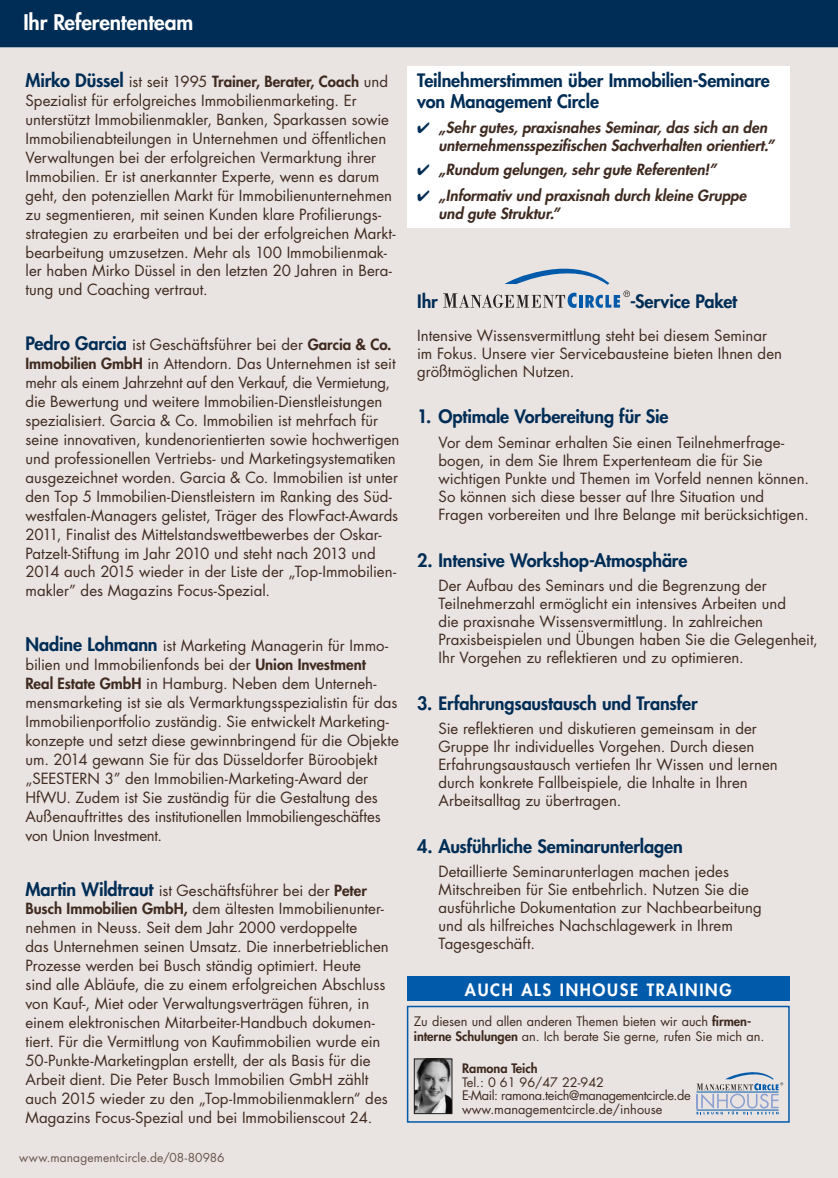
<style>
.page{position:relative;width:838px;height:1178px;background:#fff}
.page>*{position:absolute;margin:0;border:0;box-sizing:border-box;transform-origin:0 0}
.AbsatzKlappeBalkenOb{font:800 21px "Futura Std";letter-spacing:-.005em;color:#fff}
.AbsatzReferentenProf{font:800 18px/21px "Futura Std";letter-spacing:-.005em;color:#002d56}
.t1{font:800 16.5px "Futura Std";letter-spacing:.1em;color:#fff}
.AbsatzReferentenProf-2{font:15px/18.9px "Futura Std";color:#3e2a20}
.AbsatzInhaltText{font:15px/18px "Futura Std";color:#3e2a20}
.AbsatzInhaltText-2{font:italic 800 15px/18px "Futura Std";color:#3e2a20}
.AbsatzReferentenProf-3{font:italic 800 15px/18px "Futura Std";color:#3e2a20}
.AbsatzInhouseTrainin{font:12.75px/15px "Futura Std";letter-spacing:-.005em;color:#3e2a20}
.AbsatzInhouseTrainin-2{font:12.75px "Futura Std";letter-spacing:-.03em;color:#3e2a20}
.AbsatzInhouseTrainin-3{font:800 12.75px "Futura Std";color:#3e2a20}
.AbsatzProgrammFooter{font:12px "Futura Std";letter-spacing:.01em;color:#68554c}
.s1{font-weight:800;font-size:18px;color:#002d56}
.s2{font-weight:800}
.s3{color:#002d56}
</style>
<div class="page">
<div style="left:0;top:47px;width:838px;height:1131px;background:#e9e4e2"></div>
<div style="left:407px;top:66px;width:382px;height:161px;background:#fff"></div>
<div style="left:0;top:0;width:838px;height:47px;background:#002d56"></div>
<svg style="left:443px;top:268px;width:187px;height:40px"></svg>
<div style="left:407px;top:1006px;width:382px;height:117px;border:2px solid #015aaa"></div>
<div style="left:407px;top:976px;width:382px;height:25px;background:#015aaa"></div>
<svg style="left:696px;top:1072px;width:87px;height:42px"></svg>
<img style="left:416px;top:1060px;width:34px;height:52px">
<div style="left:414px;top:1058px;width:38px;height:56px;border:1px solid #231f20"></div>
<p class="AbsatzKlappeBalkenOb" style="left:23px;top:9px;width:171px">Ihr Referententeam</p>
<p class="AbsatzReferentenProf-2" style="left:26px;top:72px;width:371px"><span class="s1">Mirko Düssel</span> ist seit 1995 <span class="s2">Trainer, Berater, Coach</span> und Spezialist für erfolgreiches Immobilienmarketing. Er unterstützt Immobilienmakler, Banken, Sparkassen sowie Immobilienabteilungen in Unternehmen und öffentlichen Verwaltungen bei der erfolgreichen Vermarktung ihrer Immobilien. Er ist anerkannter Experte, wenn es darum geht, den potenziellen Markt für Immobilienunternehmen zu segmentieren, mit seinen Kunden klare Profilierungs&shy;strategien zu erarbeiten und bei der erfolgreichen Markt&shy;bearbeitung umzusetzen. Mehr als 100 Immobilienmak&shy;ler haben Mirko Düssel in den letzten 20 Jahren in Bera&shy;tung und Coaching vertraut.</p>
<p class="AbsatzReferentenProf-2" style="left:26px;top:335px;width:375px"><span class="s1">Pedro Garcia</span> ist Geschäftsführer bei der <span class="s2">Garcia &amp; Co.<br>Immobilien GmbH</span> in Attendorn. Das Unternehmen ist seit mehr als einem Jahrzehnt auf den Verkauf, die Vermietung, die Bewertung und weitere Immobilien-Dienstleistungen spezialisiert. Garcia &amp; Co. Immobilien ist mehrfach für seine innovativen, kundenorientierten sowie hochwertigen und professionellen Vertriebs- und Marketingsystematiken ausgezeichnet worden. Garcia &amp; Co. Immobilien ist unter den Top 5 Immobilien-Dienstleistern im Ranking des Süd&shy;westfalen-Managers gelistet, Träger des FlowFact-Awards 2011, Finalist des Mittelstandswettbewerbes der Oskar-Patzelt-Stiftung im Jahr 2010 und steht nach 2013 und 2014 auch 2015 wieder in der Liste der „Top-Immobilien&shy;makler” des Magazins Focus-Spezial.</p>
<p class="AbsatzReferentenProf-2" style="left:26px;top:636px;width:375px"><span class="s1">Nadine Lohmann</span> ist Marketing Managerin für Immo&shy;bilien und Immobilienfonds bei der <span class="s2">Union Investment<br>Real Estate GmbH</span> in Hamburg. Neben dem Unterneh&shy;mensmarketing ist sie als Vermarktungsspezialistin für das Immobilienportfolio zuständig. Sie entwickelt Marketing&shy;konzepte und setzt diese gewinnbringend für die Objekte um. 2014 gewann Sie für das Düsseldorfer Büroobjekt „SEESTERN 3” den Immobilien-Marketing-Award der HfWU. Zudem ist Sie zuständig für die Gestaltung des Außenauftrittes des institutionellen Immobiliengeschäftes von Union Investment.</p>
<p class="AbsatzReferentenProf-2" style="left:26px;top:881px;width:365px"><span class="s1">Martin Wildtraut</span> ist Geschäftsführer bei der <span class="s2">Peter Busch Immobilien GmbH,</span> dem ältesten Immobilienunter&shy;nehmen in Neuss. Seit dem Jahr 2000 verdoppelte<br>das Unternehmen seinen Umsatz. Die innerbetrieblichen Prozesse werden bei Busch ständig optimiert. Heute sind alle Abläufe, die zu einem erfolgreichen Abschluss von Kauf-, Miet oder Verwaltungsverträgen führen, in einem elektronischen Mitarbeiter-Handbuch dokumen&shy;tiert. Für die Vermittlung von Kaufimmobilien wurde ein 50-Punkte-Marketingplan erstellt, der als Basis für die Arbeit dient. Die Peter Busch Immobilien GmbH zählt auch 2015 wieder zu den „Top-Immobilienmaklern“ des Magazins Focus-Spezial und bei Immobilienscout 24.</p>
<p class="AbsatzProgrammFooter" style="left:19px;top:1150px;width:207px">www.managementcircle.de/08-80986</p>
<p class="AbsatzReferentenProf" style="left:417px;top:70px;width:354px">Teilnehmerstimmen über Immobilien-Seminare von Management Circle</p>
<p class="AbsatzInhaltText-2" style="left:438px;top:118px;width:337px;text-indent:-21px"><span class="s3">✔</span> „Sehr gutes, praxisnahes Seminar, das sich an den unternehmensspezifischen Sachverhalten orientiert.”</p>
<p class="AbsatzInhaltText-2" style="left:417px;top:161px;width:301px"><span class="s3">✔</span> „Rundum gelungen, sehr gute Referenten!”</p>
<p class="AbsatzReferentenProf-3" style="left:438px;top:186px;width:309px;text-indent:-21px"><span class="s3">✔</span> „Informativ und praxisnah durch kleine Gruppe und gute Struktur.”</p>
<p class="AbsatzReferentenProf" style="left:417px;top:291px;width:22px">Ihr</p>
<p class="AbsatzReferentenProf" style="left:630px;top:291px;width:109px">-Service Paket</p>
<p class="AbsatzInhaltText" style="left:417px;top:326px;width:366px">Intensive Wissensvermittlung steht bei diesem Seminar im Fokus. Unsere vier Servicebausteine bieten Ihnen den größtmöglichen Nutzen.</p>
<p class="AbsatzReferentenProf" style="left:417px;top:406px;width:253px">1. Optimale Vorbereitung für Sie</p>
<p class="AbsatzInhaltText" style="left:438px;top:433px;width:372px">Vor dem Seminar erhalten Sie einen Teilnehmerfrage&shy;bogen, in dem Sie Ihrem Expertenteam die für Sie wichtigen Punkte und Themen im Vorfeld nennen können.<br>So können sich diese besser auf Ihre Situation und Fragen vorbereiten und Ihre Belange mit berücksichtigen.</p>
<p class="AbsatzReferentenProf" style="left:417px;top:549px;width:272px">2. Intensive Workshop-Atmosphäre</p>
<p class="AbsatzInhaltText" style="left:438px;top:576px;width:381px">Der Aufbau des Seminars und die Begrenzung der Teilnehmerzahl ermöglicht ein intensives Arbeiten und<br>die praxisnahe Wissensvermittlung. In zahlreichen Praxisbeispielen und Übungen haben Sie die Gelegenheit, Ihr Vorgehen zu reflektieren und zu optimieren.</p>
<p class="AbsatzReferentenProf" style="left:417px;top:692px;width:282px">3. Erfahrungsaustausch und Transfer</p>
<p class="AbsatzInhaltText" style="left:438px;top:719px;width:341px">Sie reflektieren und diskutieren gemeinsam in der Gruppe Ihr individuelles Vorgehen. Durch diesen Erfahrungsaustausch vertiefen Ihr Wissen und lernen durch konkrete Fallbeispiele, die Inhalte in Ihren Arbeitsalltag zu übertragen.</p>
<p class="AbsatzReferentenProf" style="left:417px;top:835px;width:267px">4. Ausführliche Seminarunterlagen</p>
<p class="AbsatzInhaltText" style="left:438px;top:863px;width:325px">Detaillierte Seminarunterlagen machen jedes Mitschreiben für Sie entbehrlich. Nutzen Sie die ausführliche Dokumentation zur Nachbearbeitung und als hilfreiches Nachschlagewerk in Ihrem Tagesgeschäft.</p>
<p class="t1" style="left:465px;top:979px;width:268px">AUCH ALS INHOUSE TRAINING</p>
<p class="AbsatzInhouseTrainin" style="left:414px;top:1014px;width:352px">Zu diesen und allen anderen Themen bieten wir auch <span class="s2">firmen&shy;interne Schulungen</span> an. Ich berate Sie gerne, rufen Sie mich an.</p>
<p class="AbsatzInhouseTrainin-3" style="left:462px;top:1060px;width:77px">Ramona Teich</p>
<p class="AbsatzInhouseTrainin" style="left:462px;top:1074px;width:143px">Tel.: 0 61 96/47 22-942</p>
<p class="AbsatzInhouseTrainin-2" style="left:462px;top:1087px;width:230px">E-Mail: ramona.teich@managementcircle.de</p>
<p class="AbsatzInhouseTrainin" style="left:462px;top:1101px;width:202px">www.managementcircle.de/inhouse</p>
</div>
